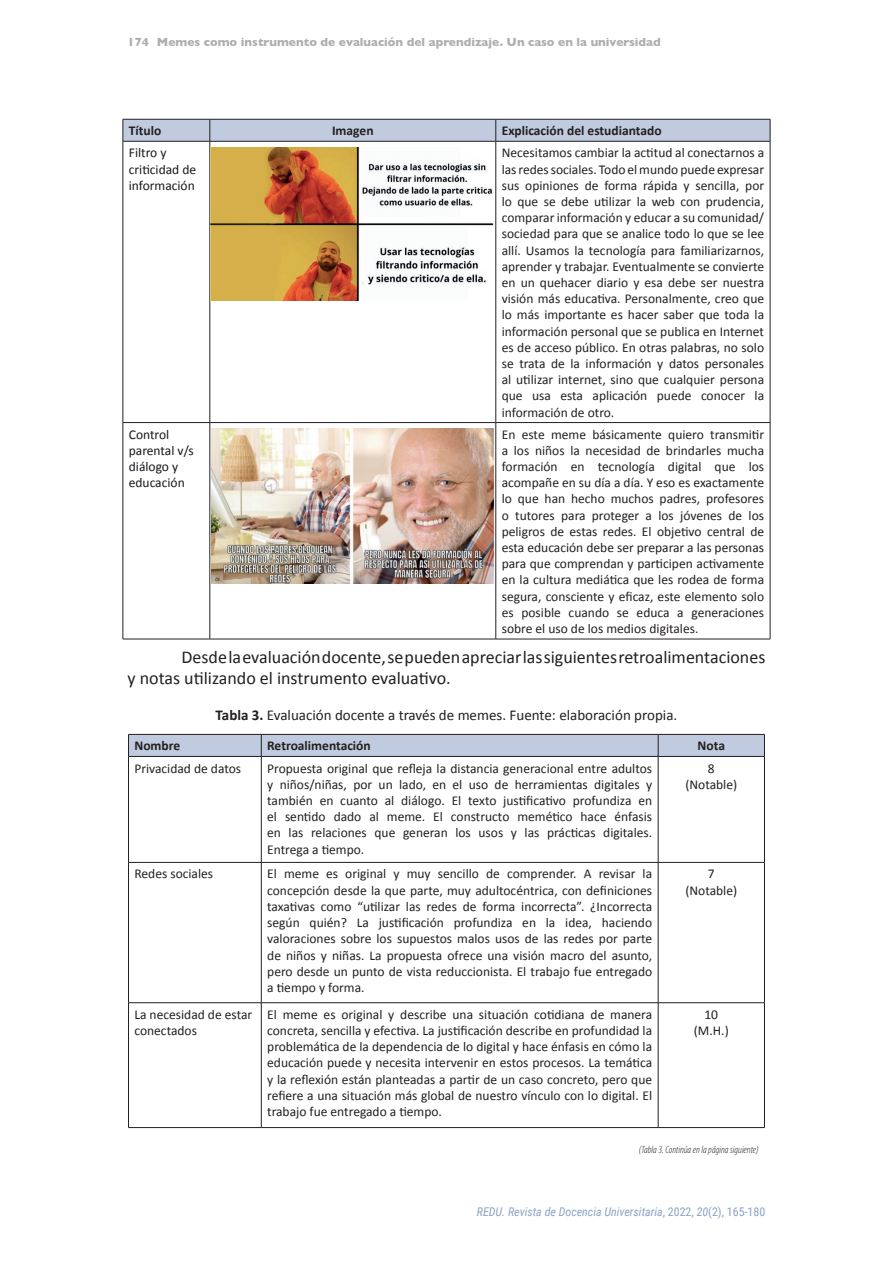
<style>
.page{position:relative;width:893px;height:1263px;background:#fff}
.page>*{position:absolute;margin:0;border:0;box-sizing:border-box;transform-origin:0 0}
.REDU_TXTGRAL{font:18px/21px "Calibri";color:#231f20}
.REDU_TIT_TABLA{font:15px "Calibri";color:#231f20}
.REDU_TXT_TABLA{font:13.5px/16.2px "Calibri";color:#231f20;text-align:justify}
.REDU_TXT_TABLA-2{font:700 13.5px "Calibri";color:#231f20}
.REDU_TXT_TABLA-3{font:13.5px/16.2px "Calibri";color:#15181c}
.t1{font:700 12px "Gill Sans";color:#b0aead}
.t2{font:italic 12px "Roboto Condensed";color:#8ca3c4}
.LYT_TXT_TABLA{font:italic 300 condensed 10.5px "Myriad Pro";color:#231f20}
.s1{font-weight:700}
.s2{font-style:normal}
</style>
<div class="page">
<hr style="left:210px;top:141px;width:1px;height:281px;background:#231f20">
<hr style="left:496px;top:141px;width:1px;height:281px;background:#231f20">
<hr style="left:123px;top:422px;width:87px;height:1px;background:#231f20">
<hr style="left:210px;top:422px;width:286px;height:1px;background:#231f20">
<hr style="left:210px;top:423px;width:1px;height:216px;background:#231f20">
<hr style="left:496px;top:422px;width:274px;height:1px;background:#231f20">
<hr style="left:496px;top:423px;width:1px;height:216px;background:#231f20">
<hr style="left:123px;top:141px;width:1px;height:281px;background:#231f20">
<hr style="left:770px;top:141px;width:1px;height:281px;background:#231f20">
<hr style="left:123px;top:423px;width:1px;height:216px;background:#231f20">
<hr style="left:770px;top:423px;width:1px;height:216px;background:#231f20">
<hr style="left:123px;top:639px;width:87px;height:1px;background:#231f20">
<hr style="left:210px;top:639px;width:286px;height:1px;background:#231f20">
<hr style="left:496px;top:639px;width:274px;height:1px;background:#231f20">
<svg style="left:123px;top:119px;width:648px;height:22px;background:#b9c2d5"></svg>
<hr style="left:123px;top:141px;width:87px;height:1px;background:#231f20">
<hr style="left:210px;top:141px;width:286px;height:1px;background:#231f20">
<hr style="left:496px;top:141px;width:274px;height:1px;background:#231f20">
<img style="left:211px;top:147px;width:283px;height:153px">
<img style="left:212px;top:428px;width:282px;height:155px">
<hr style="left:261px;top:757px;width:1px;height:105px;background:#231f20">
<hr style="left:658px;top:757px;width:1px;height:105px;background:#231f20">
<hr style="left:128px;top:862px;width:133px;height:1px;background:#231f20">
<hr style="left:261px;top:862px;width:397px;height:1px;background:#231f20">
<hr style="left:261px;top:862px;width:1px;height:140px;background:#231f20">
<hr style="left:658px;top:862px;width:107px;height:1px;background:#231f20">
<hr style="left:658px;top:862px;width:1px;height:140px;background:#231f20">
<hr style="left:128px;top:1002px;width:133px;height:1px;background:#231f20">
<hr style="left:261px;top:1002px;width:397px;height:1px;background:#231f20">
<hr style="left:261px;top:1003px;width:1px;height:124px;background:#231f20">
<hr style="left:658px;top:1002px;width:107px;height:1px;background:#231f20">
<hr style="left:658px;top:1003px;width:1px;height:124px;background:#231f20">
<hr style="left:128px;top:1127px;width:133px;height:1px;background:#231f20">
<hr style="left:261px;top:1127px;width:397px;height:1px;background:#231f20">
<hr style="left:658px;top:1127px;width:107px;height:1px;background:#231f20">
<hr style="left:128px;top:757px;width:1px;height:105px;background:#231f20">
<hr style="left:764px;top:757px;width:1px;height:105px;background:#231f20">
<hr style="left:128px;top:862px;width:1px;height:140px;background:#231f20">
<hr style="left:764px;top:862px;width:1px;height:140px;background:#231f20">
<hr style="left:128px;top:1003px;width:1px;height:124px;background:#231f20">
<hr style="left:764px;top:1003px;width:1px;height:124px;background:#231f20">
<svg style="left:128px;top:734px;width:637px;height:22px;background:#b9c2d5"></svg>
<hr style="left:128px;top:756px;width:133px;height:1px;background:#231f20">
<hr style="left:261px;top:756px;width:397px;height:1px;background:#231f20">
<hr style="left:658px;top:756px;width:107px;height:1px;background:#231f20">
<p class="t1" style="left:128px;top:32px;width:535px">174 Memes como instrumento de evaluación del aprendizaje. Un caso en la universidad</p>
<p class="REDU_TXT_TABLA-2" style="left:129px;top:122px;width:34px">Título</p>
<p class="REDU_TXT_TABLA-2" style="left:332px;top:122px;width:43px">Imagen</p>
<p class="REDU_TXT_TABLA-2" style="left:502px;top:122px;width:161px">Explicación del estudiantado</p>
<p class="REDU_TXT_TABLA-3" style="left:129px;top:145px;width:69px">Filtro y criticidad de información</p>
<p class="REDU_TXT_TABLA" style="left:502px;top:145px;width:264px">Necesitamos cambiar la actitud al conectarnos a las redes sociales. Todo el mundo puede expresar sus opiniones de forma rápida y sencilla, por lo que se debe utilizar la web con prudencia, comparar información y educar a su comunidad/ sociedad para que se analice todo lo que se lee allí. Usamos la tecnología para familiarizarnos, aprender y trabajar. Eventualmente se convierte en un quehacer diario y esa debe ser nuestra visión más educativa. Personalmente, creo que lo más importante es hacer saber que toda la información personal que se publica en Internet es de acceso público. En otras palabras, no solo se trata de la información y datos personales al utilizar internet, sino que cualquier persona que usa esta aplicación puede conocer la información de otro.</p>
<p class="REDU_TXT_TABLA-3" style="left:129px;top:426px;width:67px">Control parental v/s diálogo y educación</p>
<p class="REDU_TXT_TABLA" style="left:502px;top:426px;width:264px">En este meme básicamente quiero transmitir a los niños la necesidad de brindarles mucha formación en tecnología digital que los acompañe en su día a día. Y eso es exactamente lo que han hecho muchos padres, profesores o tutores para proteger a los jóvenes de los peligros de estas redes. El objetivo central de esta educación debe ser preparar a las personas para que comprendan y participen activamente en la cultura mediática que les rodea de forma segura, consciente y eficaz, este elemento solo es posible cuando se educa a generaciones sobre el uso de los medios digitales.</p>
<p class="REDU_TXTGRAL" style="left:128px;top:647px;width:639px;text-indent:54px">Desde la evaluación docente, se pueden apreciar las siguientes retroalimentaciones y notas utilizando el instrumento evaluativo.</p>
<p class="REDU_TIT_TABLA" style="left:216px;top:705px;width:463px"><span class="s1">Tabla 3.</span> Evaluación docente a través de memes. Fuente: elaboración propia.</p>
<p class="REDU_TXT_TABLA-2" style="left:134px;top:737px;width:47px">Nombre</p>
<p class="REDU_TXT_TABLA-2" style="left:267px;top:737px;width:105px">Retroalimentación</p>
<p class="REDU_TXT_TABLA-2" style="left:698px;top:737px;width:29px">Nota</p>
<p class="REDU_TXT_TABLA" style="left:134px;top:760px;width:108px">Privacidad de datos</p>
<p class="REDU_TXT_TABLA" style="left:267px;top:760px;width:386px">Propuesta original que refleja la distancia generacional entre adultos y niños/niñas, por un lado, en el uso de herramientas digitales y también en cuanto al diálogo. El texto justificativo profundiza en el sentido dado al meme. El constructo memético hace énfasis en las relaciones que generan los usos y las prácticas digitales.<br>Entrega a tiempo.</p>
<p class="REDU_TXT_TABLA" style="left:685px;top:760px;width:53px;text-align:center">8 (Notable)</p>
<p class="REDU_TXT_TABLA" style="left:134px;top:866px;width:80px">Redes sociales</p>
<p class="REDU_TXT_TABLA" style="left:267px;top:866px;width:386px">El meme es original y muy sencillo de comprender. A revisar la concepción desde la que parte, muy adultocéntrica, con definiciones taxativas como “utilizar las redes de forma incorrecta”. ¿Incorrecta según quién? La justificación profundiza en la idea, haciendo valoraciones sobre los supuestos malos usos de las redes por parte de niños y niñas. La propuesta ofrece una visión macro del asunto, pero desde un punto de vista reduccionista. El trabajo fue entregado a tiempo y forma.</p>
<p class="REDU_TXT_TABLA" style="left:685px;top:866px;width:53px;text-align:center">7 (Notable)</p>
<p class="REDU_TXT_TABLA" style="left:134px;top:1006px;width:119px">La necesidad de estar conectados</p>
<p class="REDU_TXT_TABLA" style="left:267px;top:1006px;width:386px">El meme es original y describe una situación cotidiana de manera concreta, sencilla y efectiva. La justificación describe en profundidad la problemática de la dependencia de lo digital y hace énfasis en cómo la educación puede y necesita intervenir en estos procesos. La temática y la reflexión están planteadas a partir de un caso concreto, pero que refiere a una situación más global de nuestro vínculo con lo digital. El trabajo fue entregado a tiempo.</p>
<p class="REDU_TXT_TABLA" style="left:694px;top:1006px;width:36px;text-align:center">10 (M.H.)</p>
<p class="LYT_TXT_TABLA" style="left:639px;top:1143px;width:121px">(Tabla 3. Continúa en la página siguiente)</p>
<p class="t2" style="left:477px;top:1204px;width:290px">REDU. Revista de Docencia Universitaria<span class="s2">, 2022,</span> 20<span class="s2">(2), 165-180</span></p>
</div>
